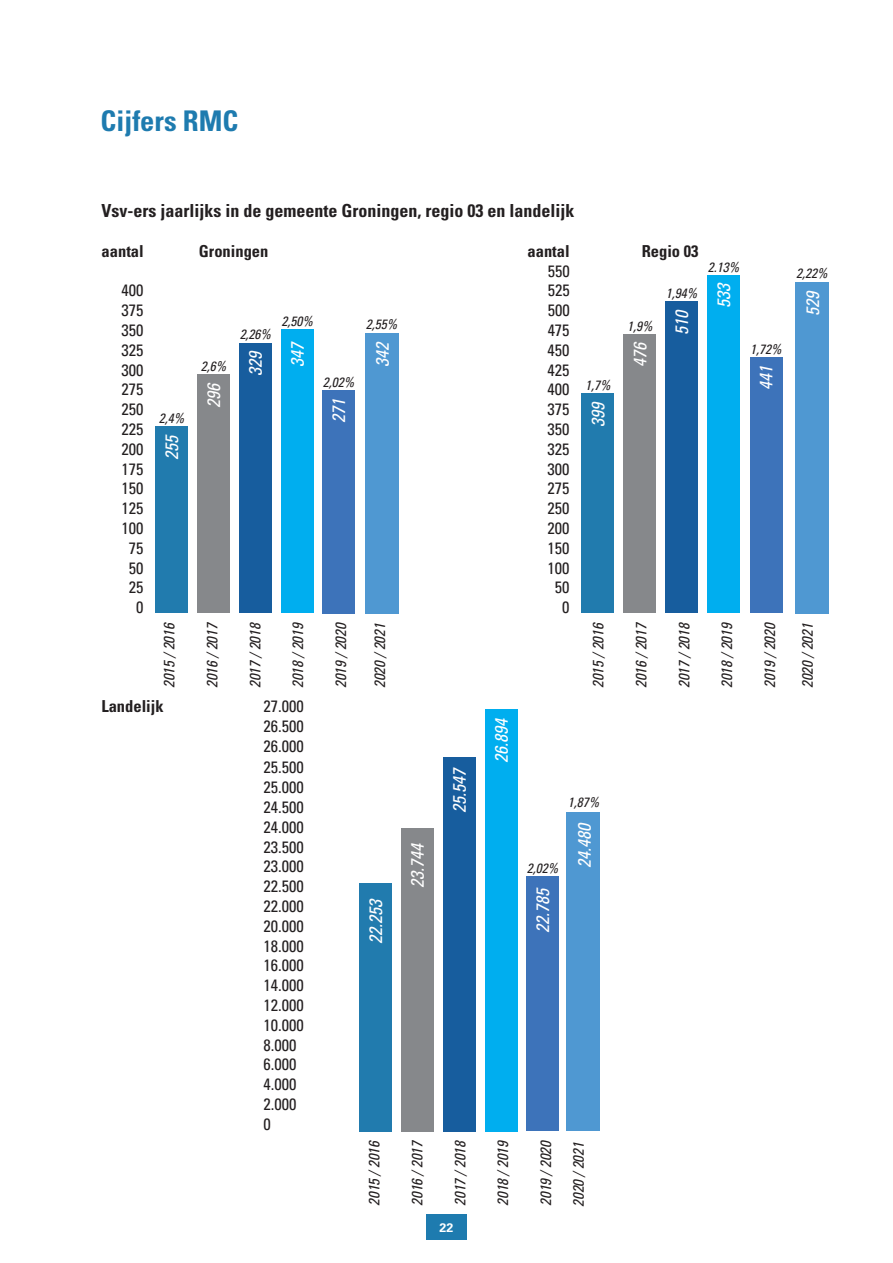
<style>
.page{position:relative;width:893px;height:1263px;background:#fff}
.page>*{position:absolute;margin:0;border:0;box-sizing:border-box;transform-origin:0 0}
.t1{font:700 condensed 28.5px "Univers";color:#1e7baf}
.t2{font:700 condensed 28.5px "Univers";color:#217bae}
.t3{font:italic condensed 18px "Univers";color:#fff}
.t4{font:700 condensed 18px "Univers";color:#231f20}
.t5{font:condensed 16.5px/19.8px "Univers";color:#231f20;text-align:justify}
.t6{font:700 condensed 16.5px "Univers";color:#231f20}
.t7{font:italic condensed 15px "Univers";color:#231f20}
.t8{font:italic condensed 13.5px "Univers";color:#231f20}
.t9{font:700 12.3px "Univers";color:#fff}
</style>
<div class="page">
<div style="left:155px;top:427px;width:33px;height:186px;background:#217bae"></div>
<div style="left:197px;top:375px;width:33px;height:238px;background:#86888b"></div>
<div style="left:239px;top:343px;width:33px;height:270px;background:#175d9e"></div>
<div style="left:281px;top:330px;width:33px;height:283px;background:#00aeef"></div>
<div style="left:581px;top:394px;width:33px;height:219px;background:#217bae"></div>
<div style="left:623px;top:334px;width:33px;height:279px;background:#86888b"></div>
<div style="left:665px;top:302px;width:33px;height:311px;background:#175d9e"></div>
<div style="left:707px;top:275px;width:33px;height:338px;background:#00aeef"></div>
<div style="left:359px;top:883px;width:33px;height:248px;background:#217bae"></div>
<div style="left:401px;top:828px;width:33px;height:303px;background:#86888b"></div>
<div style="left:443px;top:757px;width:33px;height:374px;background:#175d9e"></div>
<div style="left:485px;top:709px;width:33px;height:422px;background:#00aeef"></div>
<div style="left:322px;top:390px;width:33px;height:223px;background:#3d73ba"></div>
<div style="left:750px;top:357px;width:32px;height:256px;background:#3d73ba"></div>
<div style="left:526px;top:876px;width:33px;height:255px;background:#3d73ba"></div>
<div style="left:366px;top:333px;width:33px;height:281px;background:#4f98d2"></div>
<div style="left:795px;top:282px;width:33px;height:332px;background:#4f98d2"></div>
<div style="left:567px;top:812px;width:33px;height:319px;background:#4f98d2"></div>
<div style="left:426px;top:1214px;width:41px;height:26px;background:#1e7baf"></div>
<h1 class="t1" style="left:101px;top:104px;width:139px">Cijfers RMC</h1>
<h1 class="t2" style="left:102px;top:108px;width:139px">Cijfers RMC</h1>
<p class="t4" style="left:102px;top:200px;width:474px">Vsv-ers jaarlijks in de gemeente Groningen, regio 03 en landelijk</p>
<p class="t6" style="left:102px;top:241px;width:44px">aantal</p>
<p class="t6" style="left:199px;top:241px;width:71px">Groningen</p>
<p class="t6" style="left:527px;top:241px;width:44px">aantal</p>
<p class="t6" style="left:642px;top:241px;width:58px">Regio 03</p>
<p class="t5" style="left:548px;top:261px;width:23px">550</p>
<p class="t5" style="left:122px;top:280px;width:23px">400</p>
<p class="t5" style="left:548px;top:280px;width:23px">525</p>
<p class="t5" style="left:122px;top:300px;width:23px">375</p>
<p class="t5" style="left:548px;top:300px;width:23px">500</p>
<p class="t5" style="left:122px;top:320px;width:23px">350</p>
<p class="t5" style="left:548px;top:320px;width:23px">475</p>
<p class="t5" style="left:122px;top:340px;width:23px">325</p>
<p class="t5" style="left:548px;top:340px;width:23px">450</p>
<p class="t5" style="left:122px;top:360px;width:23px">300</p>
<p class="t5" style="left:548px;top:360px;width:23px">425</p>
<p class="t5" style="left:122px;top:379px;width:23px">275</p>
<p class="t5" style="left:548px;top:379px;width:23px">400</p>
<p class="t5" style="left:122px;top:399px;width:23px">250</p>
<p class="t5" style="left:548px;top:399px;width:23px">375</p>
<p class="t5" style="left:122px;top:419px;width:23px">225</p>
<p class="t5" style="left:548px;top:419px;width:23px">350</p>
<p class="t5" style="left:122px;top:439px;width:23px">200</p>
<p class="t5" style="left:548px;top:439px;width:23px">325</p>
<p class="t5" style="left:122px;top:459px;width:23px">175</p>
<p class="t5" style="left:548px;top:459px;width:23px">300</p>
<p class="t5" style="left:121px;top:478px;width:23px">150</p>
<p class="t5" style="left:547px;top:478px;width:23px">275</p>
<p class="t5" style="left:121px;top:498px;width:23px">125</p>
<p class="t5" style="left:547px;top:498px;width:23px">250</p>
<p class="t5" style="left:121px;top:518px;width:23px">100</p>
<p class="t5" style="left:547px;top:518px;width:23px">200</p>
<p class="t5" style="left:129px;top:538px;width:16px">75</p>
<p class="t5" style="left:547px;top:538px;width:23px">150</p>
<p class="t5" style="left:129px;top:558px;width:16px">50</p>
<p class="t5" style="left:547px;top:558px;width:23px">100</p>
<p class="t5" style="left:129px;top:577px;width:16px">25</p>
<p class="t5" style="left:555px;top:577px;width:16px">50</p>
<p class="t5" style="left:136px;top:597px;width:9px">0</p>
<p class="t5" style="left:562px;top:597px;width:9px">0</p>
<p class="t8" style="left:666px;top:285px;width:33px">1,94%</p>
<p class="t3" style="left:670px;top:334px;width:28px;rotate:-90deg">510</p>
<p class="t8" style="left:281px;top:313px;width:33px">2,50%</p>
<p class="t8" style="left:366px;top:315px;width:33px">2,55%</p>
<p class="t3" style="left:371px;top:367px;width:27px;rotate:-90deg">342</p>
<p class="t8" style="left:627px;top:317px;width:27px">1,9%</p>
<p class="t8" style="left:240px;top:326px;width:33px">2,26%</p>
<p class="t3" style="left:244px;top:376px;width:28px;rotate:-90deg">329</p>
<p class="t3" style="left:286px;top:367px;width:27px;rotate:-90deg">347</p>
<p class="t3" style="left:629px;top:367px;width:27px;rotate:-90deg">476</p>
<p class="t8" style="left:201px;top:358px;width:27px">2,6%</p>
<p class="t8" style="left:323px;top:374px;width:33px">2,02%</p>
<p class="t3" style="left:327px;top:423px;width:25px;rotate:-90deg">271</p>
<p class="t8" style="left:585px;top:376px;width:27px">1,7%</p>
<p class="t3" style="left:202px;top:408px;width:27px;rotate:-90deg">296</p>
<p class="t3" style="left:587px;top:427px;width:28px;rotate:-90deg">399</p>
<p class="t8" style="left:159px;top:409px;width:27px">2,4%</p>
<p class="t3" style="left:160px;top:459px;width:27px;rotate:-90deg">255</p>
<p class="t8" style="left:708px;top:259px;width:33px">2.13%</p>
<p class="t3" style="left:712px;top:308px;width:27px;rotate:-90deg">533</p>
<p class="t8" style="left:750px;top:341px;width:33px">1,72%</p>
<p class="t3" style="left:755px;top:390px;width:25px;rotate:-90deg">441</p>
<p class="t8" style="left:796px;top:264px;width:33px">2,22%</p>
<p class="t3" style="left:801px;top:316px;width:28px;rotate:-90deg">529</p>
<p class="t7" style="left:160px;top:688px;width:67px;rotate:-90deg">2015 /2016</p>
<p class="t7" style="left:203px;top:688px;width:67px;rotate:-90deg">2016 /2017</p>
<p class="t7" style="left:246px;top:688px;width:67px;rotate:-90deg">2017 /2018</p>
<p class="t7" style="left:288px;top:688px;width:67px;rotate:-90deg">2018 /2019</p>
<p class="t7" style="left:331px;top:688px;width:67px;rotate:-90deg">2019 /2020</p>
<p class="t7" style="left:589px;top:688px;width:67px;rotate:-90deg">2015 /2016</p>
<p class="t7" style="left:632px;top:688px;width:67px;rotate:-90deg">2016 /2017</p>
<p class="t7" style="left:675px;top:688px;width:67px;rotate:-90deg">2017 /2018</p>
<p class="t7" style="left:717px;top:688px;width:67px;rotate:-90deg">2018 /2019</p>
<p class="t7" style="left:760px;top:688px;width:67px;rotate:-90deg">2019 /2020</p>
<p class="t7" style="left:370px;top:688px;width:66px;rotate:-90deg">2020 /2021</p>
<p class="t7" style="left:798px;top:688px;width:66px;rotate:-90deg">2020 /2021</p>
<p class="t6" style="left:101px;top:696px;width:64px">Landelijk</p>
<p class="t5" style="left:263px;top:696px;width:42px">27.000<br>26.500<br>26.000</p>
<p class="t5" style="left:263px;top:757px;width:42px;text-align:left">25.500<br>25.000<br>24.500<br>24.000<br>23.500<br>23.000<br>22.500<br>22.000<br>20.000<br>18.000<br>16.000<br>14.000<br>12.000<br>10.000<br>8.000<br>6.000<br>4.000<br>2.000<br>0</p>
<p class="t3" style="left:364px;top:944px;width:47px;rotate:-90deg">22.253</p>
<p class="t3" style="left:406px;top:888px;width:46px;rotate:-90deg">23.744</p>
<p class="t3" style="left:448px;top:813px;width:47px;rotate:-90deg">25.547</p>
<p class="t3" style="left:490px;top:763px;width:46px;rotate:-90deg">26.894</p>
<p class="t8" style="left:527px;top:860px;width:33px">2,02%</p>
<p class="t3" style="left:531px;top:933px;width:47px;rotate:-90deg">22.785</p>
<p class="t8" style="left:568px;top:793px;width:33px">1,87%</p>
<p class="t3" style="left:573px;top:868px;width:48px;rotate:-90deg">24.480</p>
<p class="t7" style="left:365px;top:1205px;width:67px;rotate:-90deg">2015 /2016</p>
<p class="t7" style="left:408px;top:1205px;width:67px;rotate:-90deg">2016 /2017</p>
<p class="t7" style="left:451px;top:1205px;width:67px;rotate:-90deg">2017 /2018</p>
<p class="t7" style="left:493px;top:1205px;width:67px;rotate:-90deg">2018 /2019</p>
<p class="t7" style="left:536px;top:1205px;width:67px;rotate:-90deg">2019 /2020</p>
<p class="t9" style="left:440px;top:1220px;width:15px">22</p>
<p class="t7" style="left:569px;top:1206px;width:66px;rotate:-90deg">2020 /2021</p>
</div>
